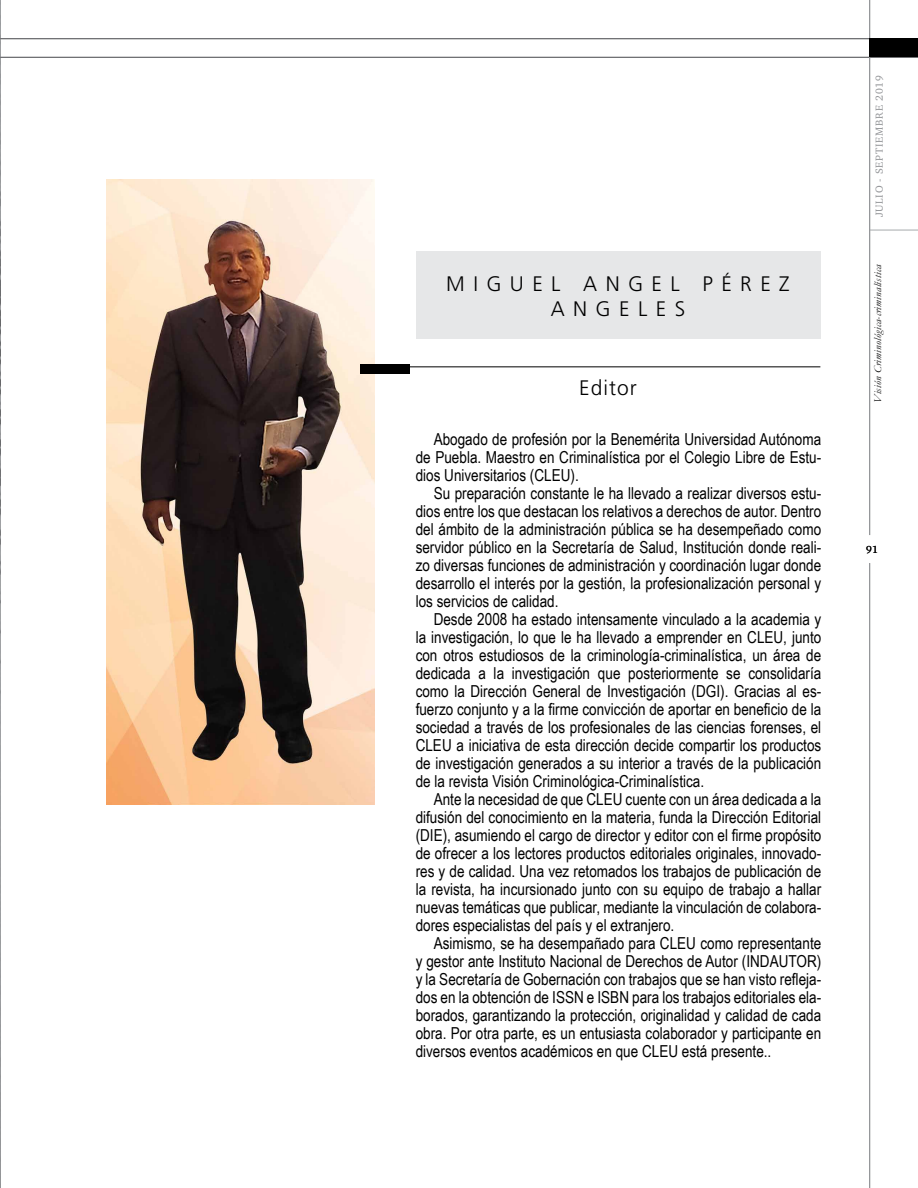
<style>
.page{position:relative;width:918px;height:1188px;background:#fff}
.page>*{position:absolute;margin:0;border:0;box-sizing:border-box;transform-origin:0 0}
.t1{font:300 21px/25.2px "Frutiger LT Std";letter-spacing:.4em;color:#000;text-align:center}
.t2{font:16.5px/18px "Arial Narrow";color:#000;text-align:justify}
.t3{font:italic 10.5px "Garamond";color:#000}
.t4{font:10.5px "Charter ITC Std";letter-spacing:.08em;color:#939598}
.t5{font:10.5px "Charter ITC Std";color:#000}
</style>
<div class="page">
<hr style="left:0;top:0;width:1px;height:1188px;background:#c7c8ca">
<hr style="left:0;top:57px;width:918px;height:1px;background:#6d6e71">
<hr style="left:0;top:38px;width:918px;height:1px;background:#6d6e71">
<hr style="left:870px;top:230px;width:48px;height:1px;background:#c4c6c8">
<hr style="left:869px;top:0;width:1px;height:535px;background:#939598">
<hr style="left:869px;top:563px;width:1px;height:625px;background:#939598">
<div style="left:870px;top:38px;width:48px;height:19px;background:#000"></div>
<img style="left:106px;top:180px;width:269px;height:624px">
<hr style="left:410px;top:367px;width:410px;height:1px;background:#000">
<div style="left:360px;top:365px;width:50px;height:9px;background:#000"></div>
<div style="left:416px;top:251px;width:404px;height:88px;background:#e6e7e8"></div>
<p class="t1" style="left:446px;top:271px;width:345px">MIGUEL ANGEL PÉREZ<br>ANGELES</p>
<p class="t1" style="left:579px;top:376px;width:59px">Editor</p>
<p class="t2" style="left:416px;top:430px;width:407px;text-indent:18px">Abogado de profesión por la Benemérita Universidad Autónoma de Puebla. Maestro en Criminalística por el Colegio Libre de Estu&shy;dios Universitarios (CLEU).</p>
<p class="t2" style="left:416px;top:484px;width:407px;text-indent:18px">Su preparación constante le ha llevado a realizar diversos estu&shy;dios entre los que destacan los relativos a derechos de autor. Dentro del ámbito de la administración pública se ha desempeñado como servidor público en la Secretaría de Salud, Institución donde reali&shy;zo diversas funciones de administración y coordinación lugar donde desarrollo el interés por la gestión, la profesionalización personal y los servicios de calidad.</p>
<p class="t2" style="left:416px;top:610px;width:407px;text-indent:18px">Desde 2008 ha estado intensamente vinculado a la academia y la investigación, lo que le ha llevado a emprender en CLEU, junto con otros estudiosos de la criminología-criminalística, un área de dedicada a la investigación que posteriormente se consolidaría como la Dirección General de Investigación (DGI). Gracias al es&shy;fuerzo conjunto y a la firme convicción de aportar en beneficio de la sociedad a través de los profesionales de las ciencias forenses, el CLEU a iniciativa de esta dirección decide compartir los productos de investigación generados a su interior a través de la publicación de la revista Visión Criminológica-Criminalística.</p>
<p class="t2" style="left:416px;top:790px;width:407px;text-indent:18px">Ante la necesidad de que CLEU cuente con un área dedicada a la difusión del conocimiento en la materia, funda la Dirección Editorial (DIE), asumiendo el cargo de director y editor con el firme propósito de ofrecer a los lectores productos editoriales originales, innovado&shy;res y de calidad. Una vez retomados los trabajos de publicación de la revista, ha incursionado junto con su equipo de trabajo a hallar nuevas temáticas que publicar, mediante la vinculación de colabora&shy;dores especialistas del país y el extranjero.</p>
<p class="t2" style="left:416px;top:934px;width:407px;text-indent:18px">Asimismo, se ha desempañado para CLEU como representante y gestor ante Instituto Nacional de Derechos de Autor (INDAUTOR) y la Secretaría de Gobernación con trabajos que se han visto refleja&shy;dos en la obtención de ISSN e ISBN para los trabajos editoriales ela&shy;borados, garantizando la protección, originalidad y calidad de cada obra. Por otra parte, es un entusiasta colaborador y participante en diversos eventos académicos en que CLEU está presente..</p>
<p class="t4" style="left:873px;top:217px;width:144px;rotate:-90deg">JULIO - SEPTIEMBRE 2019</p>
<p class="t3" style="left:871px;top:403px;width:140px;rotate:-90deg">Visión Criminológica-criminalística</p>
<p class="t5" style="left:866px;top:543px;width:13px">91</p>
</div>
